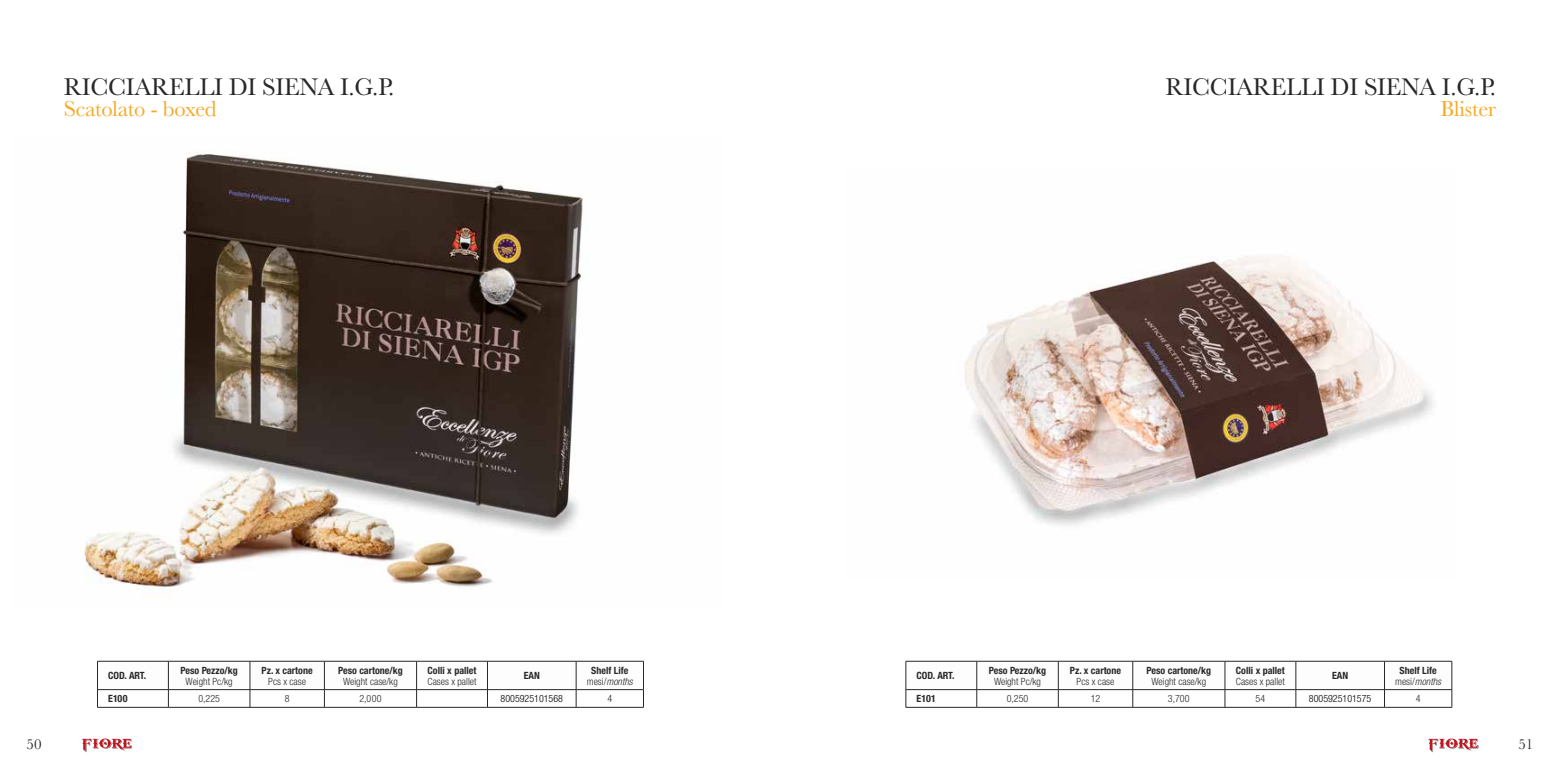
<style>
.page{position:relative;width:1560px;height:780px;background:#fff}
.page>*{position:absolute;margin:0;border:0;box-sizing:border-box;transform-origin:0 0}
.t1{font:25px "Baskerville";letter-spacing:-.01em;color:#282827}
.t2{font:22.5px "Baskerville";letter-spacing:-.01em;color:#f7a823}
.t3{font:15px "Baskerville";color:#282827}
.t4{font:700 condensed 10px/11.2px "Helvetica Neue";color:#282827;text-align:center}
.t5{font:300 condensed 10px "Helvetica Neue";color:#282827}
.t6{font:300 condensed 10px "Helvetica Neue";color:#000}
.s1{font-weight:300}
.s2{font-weight:300;font-style:italic}
</style>
<div class="page">
<img style="left:964px;top:256px;width:469px;height:269px">
<img style="left:84px;top:152px;width:499px;height:439px">
<svg style="left:905px;top:661px;width:547px;height:46px"></svg>
<hr style="left:905px;top:707px;width:71px;height:1px;background:#282827">
<hr style="left:976px;top:707px;width:82px;height:1px;background:#282827">
<hr style="left:1058px;top:707px;width:74px;height:1px;background:#282827">
<hr style="left:1132px;top:707px;width:92px;height:1px;background:#282827">
<hr style="left:1224px;top:707px;width:71px;height:1px;background:#282827">
<hr style="left:1295px;top:707px;width:89px;height:1px;background:#282827">
<hr style="left:1384px;top:707px;width:67px;height:1px;background:#282827">
<svg style="left:97px;top:661px;width:547px;height:46px"></svg>
<hr style="left:97px;top:707px;width:71px;height:1px;background:#282827">
<hr style="left:168px;top:707px;width:82px;height:1px;background:#282827">
<hr style="left:250px;top:707px;width:74px;height:1px;background:#282827">
<hr style="left:324px;top:707px;width:92px;height:1px;background:#282827">
<hr style="left:416px;top:707px;width:71px;height:1px;background:#282827">
<hr style="left:487px;top:707px;width:89px;height:1px;background:#282827">
<hr style="left:576px;top:707px;width:67px;height:1px;background:#282827">
<svg style="left:81px;top:738px;width:51px;height:14px"></svg>
<svg style="left:1428px;top:738px;width:50px;height:14px"></svg>
<h1 class="t1" style="left:64px;top:71px;width:332px">RICCIARELLI DI SIENA I.G.P.</h1>
<h2 class="t2" style="left:64px;top:95px;width:154px">Scatolato - boxed</h2>
<h1 class="t1" style="left:1165px;top:71px;width:332px">RICCIARELLI DI SIENA I.G.P.</h1>
<h2 class="t2" style="left:1440px;top:95px;width:57px">Blister</h2>
<p class="t4" style="left:108px;top:670px;width:40px">COD. ART.</p>
<p class="t4" style="left:180px;top:664px;width:59px">Peso Pezzo/kg</p>
<p class="t5" style="left:186px;top:675px;width:48px">Weight Pc/kg</p>
<p class="t4" style="left:261px;top:664px;width:53px">Pz. x cartone</p>
<p class="t5" style="left:268px;top:675px;width:39px">Pcs x case</p>
<p class="t4" style="left:338px;top:664px;width:66px">Peso cartone/kg</p>
<p class="t5" style="left:343px;top:675px;width:56px">Weight case/kg</p>
<p class="t4" style="left:427px;top:664px;width:50px">Colli x pallet</p>
<p class="t5" style="left:427px;top:675px;width:51px">Cases x pallet</p>
<p class="t4" style="left:523px;top:670px;width:18px">EAN</p>
<p class="t4" style="left:586px;top:664px;width:47px">Shelf Life <span class="s1">mesi/</span><span class="s2">months</span></p>
<p class="t4" style="left:916px;top:670px;width:40px">COD. ART.</p>
<p class="t4" style="left:988px;top:664px;width:59px">Peso Pezzo/kg</p>
<p class="t5" style="left:993px;top:675px;width:48px">Weight Pc/kg</p>
<p class="t4" style="left:1069px;top:664px;width:53px">Pz. x cartone</p>
<p class="t5" style="left:1076px;top:675px;width:39px">Pcs x case</p>
<p class="t4" style="left:1146px;top:664px;width:66px">Peso cartone/kg</p>
<p class="t5" style="left:1151px;top:675px;width:56px">Weight case/kg</p>
<p class="t4" style="left:1235px;top:664px;width:50px">Colli x pallet</p>
<p class="t5" style="left:1235px;top:675px;width:51px">Cases x pallet</p>
<p class="t4" style="left:1331px;top:670px;width:18px">EAN</p>
<p class="t4" style="left:1394px;top:664px;width:47px">Shelf Life <span class="s1">mesi/</span><span class="s2">months</span></p>
<p class="t4" style="left:108px;top:693px;width:21px">E100</p>
<p class="t5" style="left:198px;top:693px;width:23px">0,225</p>
<p class="t5" style="left:285px;top:693px;width:6px">8</p>
<p class="t5" style="left:359px;top:693px;width:24px">2,000</p>
<p class="t6" style="left:500px;top:693px;width:64px">8005925101568</p>
<p class="t5" style="left:607px;top:693px;width:6px">4</p>
<p class="t4" style="left:916px;top:693px;width:21px">E101</p>
<p class="t5" style="left:1006px;top:693px;width:23px">0,250</p>
<p class="t5" style="left:1090px;top:693px;width:11px">12</p>
<p class="t5" style="left:1167px;top:693px;width:23px">3,700</p>
<p class="t5" style="left:1255px;top:693px;width:11px">54</p>
<p class="t6" style="left:1308px;top:693px;width:64px">8005925101575</p>
<p class="t5" style="left:1415px;top:693px;width:6px">4</p>
<h3 class="t3" style="left:27px;top:734px;width:17px">50</h3>
<h3 class="t3" style="left:1517px;top:734px;width:16px">51</h3>
</div>
